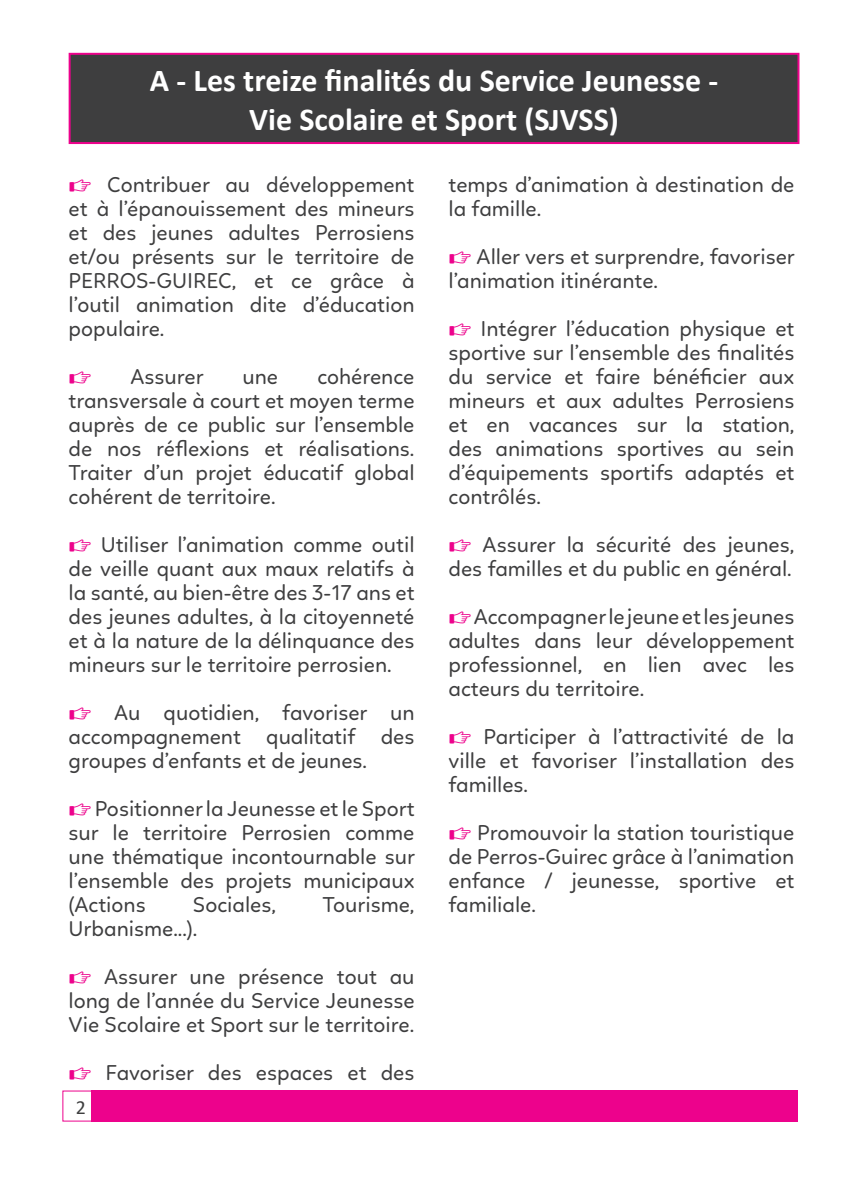
<style>
.page{position:relative;width:845px;height:1191px;background:#fff}
.page>*{position:absolute;margin:0;border:0;box-sizing:border-box;transform-origin:0 0}
.t1{font:700 32px/38.4px "Calibri";color:#fff;text-align:center}
.t2{font:22px/24px "Linotte";color:#3e3e3f;text-align:justify}
.t3{font:300 22px "Linotte";color:#ed028c}
.t4{font:20px "Calibri";color:#3e3e3f}
.s1{font-weight:300;color:#ed028c}
</style>
<div class="page">
<div style="left:91px;top:1090px;width:706px;height:31px;background:#ed028c"></div>
<div style="left:62px;top:1090px;width:37px;height:31px;border:1px solid #ed028c"></div>
<div style="left:70px;top:54px;width:728px;height:89px;background:#3e3e3f"></div>
<div style="left:69px;top:53px;width:730px;height:91px;border:2px solid #ed028c"></div>
<h1 class="t1" style="left:150px;top:61px;width:570px">A - Les treize finalités du Service Jeunesse -<br>Vie Scolaire et Sport (SJVSS)</h1>
<p class="t2" style="left:69px;top:172px;width:347px"><span class="s1">☞</span> Contribuer au développement et à l’épanouissement des mineurs et des jeunes adultes Perrosiens et/ou présents sur le territoire de PERROS-GUIREC, et ce grâce à l’outil animation dite d’éducation populaire.</p>
<p class="t3" style="left:69px;top:364px;width:24px">☞</p>
<p class="t2" style="left:131px;top:364px;width:75px">Assurer</p>
<p class="t2" style="left:242px;top:364px;width:37px">une</p>
<p class="t2" style="left:69px;top:364px;width:347px;text-indent:249px">cohérence transversale à court et moyen terme auprès de ce public sur l’ensemble de nos réflexions et réalisations.<br>Traiter d’un projet éducatif global cohérent de territoire.</p>
<p class="t2" style="left:69px;top:532px;width:347px"><span class="s1">☞</span> Utiliser l’animation comme outil de veille quant aux maux relatifs à la santé, au bien-être des 3-17 ans et des jeunes adultes, à la citoyenneté et à la nature de la délinquance des mineurs sur le territoire perrosien.</p>
<p class="t2" style="left:69px;top:700px;width:347px"><span class="s1">☞</span> Au quotidien, favoriser un accompagnement qualitatif des groupes d’enfants et de jeunes.</p>
<p class="t2" style="left:69px;top:796px;width:348px"><span class="s1">☞</span> Positionner la Jeunesse et le Sport sur le territoire Perrosien comme une thématique incontournable sur l’ensemble des projets municipaux (Actions</p>
<p class="t2" style="left:193px;top:892px;width:84px">Sociales,</p>
<p class="t2" style="left:322px;top:892px;width:93px">Tourisme,</p>
<p class="t2" style="left:69px;top:904px;width:347px;line-height:48px">Urbanisme...).<br><span class="s1">☞</span> Assurer une présence tout au</p>
<p class="t2" style="left:69px;top:988px;width:347px">long de l’année du Service Jeunesse<br>Vie Scolaire et Sport sur le territoire.</p>
<p class="t2" style="left:69px;top:1060px;width:347px"><span class="s1">☞</span> Favoriser des espaces et des</p>
<p class="t4" style="left:76px;top:1093px;width:12px">2</p>
<p class="t2" style="left:448px;top:172px;width:347px">temps d’animation à destination de la famille.</p>
<p class="t2" style="left:448px;top:244px;width:348px"><span class="s1">☞</span> Aller vers et surprendre, favoriser l’animation itinérante.</p>
<p class="t2" style="left:448px;top:316px;width:347px"><span class="s1">☞</span> Intégrer l’éducation physique et sportive sur l’ensemble des finalités du service et faire bénéficier aux mineurs et aux adultes Perrosiens et en vacances sur la station, des animations sportives au sein d’équipements sportifs adaptés et contrôlés.</p>
<p class="t2" style="left:448px;top:532px;width:347px"><span class="s1">☞</span> Assurer la sécurité des jeunes, des familles et du public en général.</p>
<p class="t2" style="left:448px;top:604px;width:347px"><span class="s1">☞</span>Accompagner le jeune et les jeunes adultes dans leur développement professionnel, en lien avec les acteurs du territoire.</p>
<p class="t2" style="left:448px;top:724px;width:347px"><span class="s1">☞</span> Participer à l’attractivité de la ville et favoriser l’installation des familles.</p>
<p class="t2" style="left:448px;top:820px;width:347px"><span class="s1">☞</span> Promouvoir la station touristique de Perros-Guirec grâce à l’animation enfance / jeunesse, sportive et familiale.</p>
</div>
